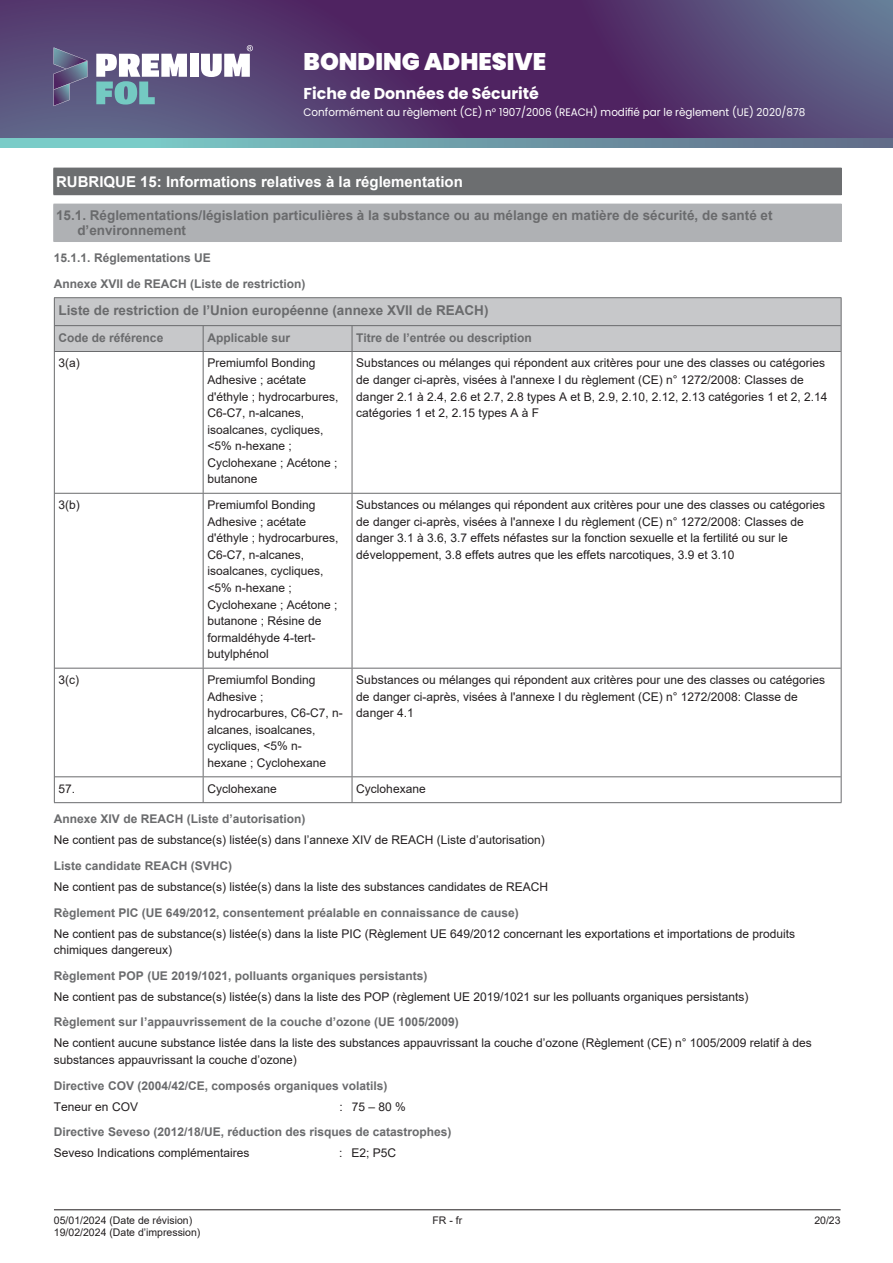
<style>
.page{position:relative;width:893px;height:1263px;background:#fff}
.page>*{position:absolute;margin:0;border:0;box-sizing:border-box;transform-origin:0 0}
.t1{font:900 24px "Poppins";color:#fff}
.t2{font:700 15.75px "Poppins";color:#fff}
.t3{font:700 15px "Arial";color:#fff}
.t4{font:700 13.5px/15.5px "Arial";color:#6a6b6d}
.t5{font:12px/16.5px "Arial";color:#231f20}
.t6{font:700 12px/25.5px "Arial";color:#6a6b6d}
.t7{font:10.95px "Poppins";color:#fff;scale:.95 1}
.t8{font:10.5px/12px "Arial";color:#231f20}
</style>
<div class="page">
<hr style="left:54px;top:1209px;width:787px;height:1px;background:#231f20">
<div style="left:54px;top:168px;width:787px;height:27px;background:#6c6e70"></div>
<svg style="left:53px;top:168px;width:1px;height:27px"></svg>
<svg style="left:841px;top:168px;width:1px;height:27px"></svg>
<div style="left:54px;top:204px;width:787px;height:19px;background:#afb1b4"></div>
<div style="left:54px;top:223px;width:787px;height:18px;background:#afb1b4"></div>
<hr style="left:53px;top:204px;width:1px;height:37px;background:#afb1b4">
<hr style="left:841px;top:204px;width:1px;height:37px;background:#afb1b4">
<hr style="left:54px;top:241px;width:787px;height:1px;background:#afb1b4">
<div style="left:55px;top:298px;width:786px;height:27px;background:#c7c8ca"></div>
<div style="left:55px;top:326px;width:148px;height:25px;background:#c7c8ca"></div>
<div style="left:204px;top:326px;width:148px;height:25px;background:#c7c8ca"></div>
<div style="left:352px;top:326px;width:489px;height:25px;background:#c7c8ca"></div>
<hr style="left:54px;top:298px;width:1px;height:504px;background:#6a6b6d">
<hr style="left:841px;top:298px;width:1px;height:504px;background:#6a6b6d">
<svg style="left:203px;top:326px;width:1px;height:25px"></svg>
<hr style="left:203px;top:352px;width:1px;height:141px;background:#6a6b6d">
<hr style="left:203px;top:494px;width:1px;height:174px;background:#6a6b6d">
<hr style="left:203px;top:668px;width:1px;height:108px;background:#6a6b6d">
<svg style="left:203px;top:777px;width:1px;height:25px"></svg>
<svg style="left:352px;top:326px;width:1px;height:25px"></svg>
<hr style="left:352px;top:352px;width:1px;height:141px;background:#6a6b6d">
<hr style="left:352px;top:494px;width:1px;height:174px;background:#6a6b6d">
<hr style="left:352px;top:668px;width:1px;height:108px;background:#6a6b6d">
<svg style="left:352px;top:777px;width:1px;height:25px"></svg>
<hr style="left:54px;top:297px;width:787px;height:1px;background:#6a6b6d">
<hr style="left:55px;top:325px;width:786px;height:1px;background:#6a6b6d">
<hr style="left:55px;top:351px;width:786px;height:1px;background:#6a6b6d">
<hr style="left:55px;top:493px;width:786px;height:1px;background:#6a6b6d">
<hr style="left:55px;top:668px;width:786px;height:1px;background:#6a6b6d">
<hr style="left:55px;top:776px;width:786px;height:1px;background:#6a6b6d">
<hr style="left:54px;top:802px;width:787px;height:1px;background:#6a6b6d">
<svg style="left:0;top:0;width:545px;height:139px;background:#543a6f"></svg>
<svg style="left:545px;top:0;width:348px;height:139px;background:#564173"></svg>
<svg style="left:0;top:139px;width:893px;height:8px;background:#6fa0ab"></svg>
<div style="left:190px;top:54px;width:8px;height:23px;background:#fff"></div>
<svg style="left:96px;top:54px;width:91px;height:51px"></svg>
<svg style="left:201px;top:45px;width:52px;height:32px"></svg>
<svg style="left:54px;top:47px;width:33px;height:59px;background:#616185"></svg>
<h1 class="t1" style="left:304px;top:48px;width:244px">BONDING ADHESIVE</h1>
<h2 class="t2" style="left:304px;top:85px;width:237px">Fiche de Données de Sécurité</h2>
<p class="t7" style="left:304px;top:106px;width:530px">Conformément au règlement (CE) n° 1907/2006 (REACH) modifié par le règlement (UE) 2020/878</p>
<p class="t3" style="left:56px;top:171px;width:408px">RUBRIQUE 15: Informations relatives à la réglementation</p>
<p class="t4" style="left:77px;top:208px;width:697px;text-indent:-21px">15.1. Réglementations/législation particulières à la substance ou au mélange en matière de sécurité, de santé et d’environnement</p>
<p class="t6" style="left:54px;top:245px;width:253px">15.1.1. Réglementations UE<br>Annexe XVII de REACH (Liste de restriction)</p>
<p class="t4" style="left:59px;top:303px;width:431px">Liste de restriction de l’Union européenne (annexe XVII de REACH)</p>
<p class="t6" style="left:59px;top:325px;width:106px">Code de référence</p>
<p class="t6" style="left:207px;top:325px;width:84px">Applicable sur</p>
<p class="t6" style="left:356px;top:325px;width:177px">Titre de l’entrée ou description</p>
<p class="t5" style="left:59px;top:355px;width:23px">3(a)</p>
<p class="t5" style="left:207px;top:355px;width:133px">Premiumfol Bonding<br>Adhesive ; acétate d'éthyle ; hydrocarbures,<br>C6-C7, n-alcanes, isoalcanes, cycliques, &lt;5% n-hexane ;<br>Cyclohexane ; Acétone ; butanone</p>
<p class="t5" style="left:356px;top:355px;width:473px">Substances ou mélanges qui répondent aux critères pour une des classes ou catégories de danger ci-après, visées à l'annexe I du règlement (CE) n° 1272/2008: Classes de danger 2.1 à 2.4, 2.6 et 2.7, 2.8 types A et B, 2.9, 2.10, 2.12, 2.13 catégories 1 et 2, 2.14 catégories 1 et 2, 2.15 types A à F</p>
<p class="t5" style="left:59px;top:497px;width:23px">3(b)</p>
<p class="t5" style="left:207px;top:497px;width:133px">Premiumfol Bonding<br>Adhesive ; acétate d'éthyle ; hydrocarbures,<br>C6-C7, n-alcanes, isoalcanes, cycliques, &lt;5% n-hexane ;<br>Cyclohexane ; Acétone ; butanone ; Résine de formaldéhyde 4-tert&shy;butylphénol</p>
<p class="t5" style="left:356px;top:497px;width:470px">Substances ou mélanges qui répondent aux critères pour une des classes ou catégories de danger ci-après, visées à l'annexe I du règlement (CE) n° 1272/2008: Classes de danger 3.1 à 3.6, 3.7 effets néfastes sur la fonction sexuelle et la fertilité ou sur le développement, 3.8 effets autres que les effets narcotiques, 3.9 et 3.10</p>
<p class="t5" style="left:59px;top:671px;width:22px">3(c)</p>
<p class="t5" style="left:207px;top:671px;width:137px">Premiumfol Bonding<br>Adhesive ; hydrocarbures, C6-C7, n&shy;alcanes, isoalcanes, cycliques, &lt;5% n&shy;hexane ; Cyclohexane</p>
<p class="t5" style="left:356px;top:671px;width:470px">Substances ou mélanges qui répondent aux critères pour une des classes ou catégories de danger ci-après, visées à l'annexe I du règlement (CE) n° 1272/2008: Classe de danger 4.1</p>
<p class="t5" style="left:59px;top:780px;width:18px">57.</p>
<p class="t5" style="left:207px;top:780px;width:71px">Cyclohexane</p>
<p class="t5" style="left:356px;top:780px;width:71px">Cyclohexane</p>
<p class="t6" style="left:54px;top:806px;width:253px">Annexe XIV de REACH (Liste d’autorisation)</p>
<p class="t5" style="left:54px;top:832px;width:492px">Ne contient pas de substance(s) listée(s) dans l’annexe XIV de REACH (Liste d’autorisation)</p>
<p class="t6" style="left:54px;top:853px;width:180px">Liste candidate REACH (SVHC)</p>
<p class="t5" style="left:54px;top:878px;width:496px">Ne contient pas de substance(s) listée(s) dans la liste des substances candidates de REACH</p>
<p class="t6" style="left:54px;top:900px;width:466px">Règlement PIC (UE 649/2012, consentement préalable en connaissance de cause)</p>
<p class="t5" style="left:54px;top:925px;width:743px">Ne contient pas de substance(s) listée(s) dans la liste PIC (Règlement UE 649/2012 concernant les exportations et importations de produits chimiques dangereux)</p>
<p class="t6" style="left:54px;top:963px;width:375px">Règlement POP (UE 2019/1021, polluants organiques persistants)</p>
<p class="t5" style="left:54px;top:988px;width:696px">Ne contient pas de substance(s) listée(s) dans la liste des POP (règlement UE 2019/1021 sur les polluants organiques persistants)</p>
<p class="t6" style="left:54px;top:1009px;width:406px">Règlement sur l’appauvrissement de la couche d’ozone (UE 1005/2009)</p>
<p class="t5" style="left:54px;top:1035px;width:759px">Ne contient aucune substance listée dans la liste des substances appauvrissant la couche d’ozone (Règlement (CE) n° 1005/2009 relatif à des substances appauvrissant la couche d’ozone)</p>
<p class="t6" style="left:54px;top:1073px;width:335px">Directive COV (2004/42/CE, composés organiques volatils)</p>
<p class="t5" style="left:54px;top:1098px;width:86px">Teneur en COV</p>
<p class="t5" style="left:339px;top:1098px;width:68px">: 75–80%</p>
<p class="t6" style="left:54px;top:1119px;width:399px">Directive Seveso (2012/18/UE, réduction des risques de catastrophes)</p>
<p class="t5" style="left:54px;top:1145px;width:197px">Seveso Indications complémentaires</p>
<p class="t5" style="left:339px;top:1145px;width:58px">: E2; P5C</p>
<p class="t8" style="left:54px;top:1214px;width:148px">05/01/2024 (Date de révision)<br>19/02/2024 (Date d’impression)</p>
<p class="t8" style="left:432px;top:1214px;width:31px">FR - fr</p>
<p class="t8" style="left:814px;top:1214px;width:28px">20/23</p>
</div>
